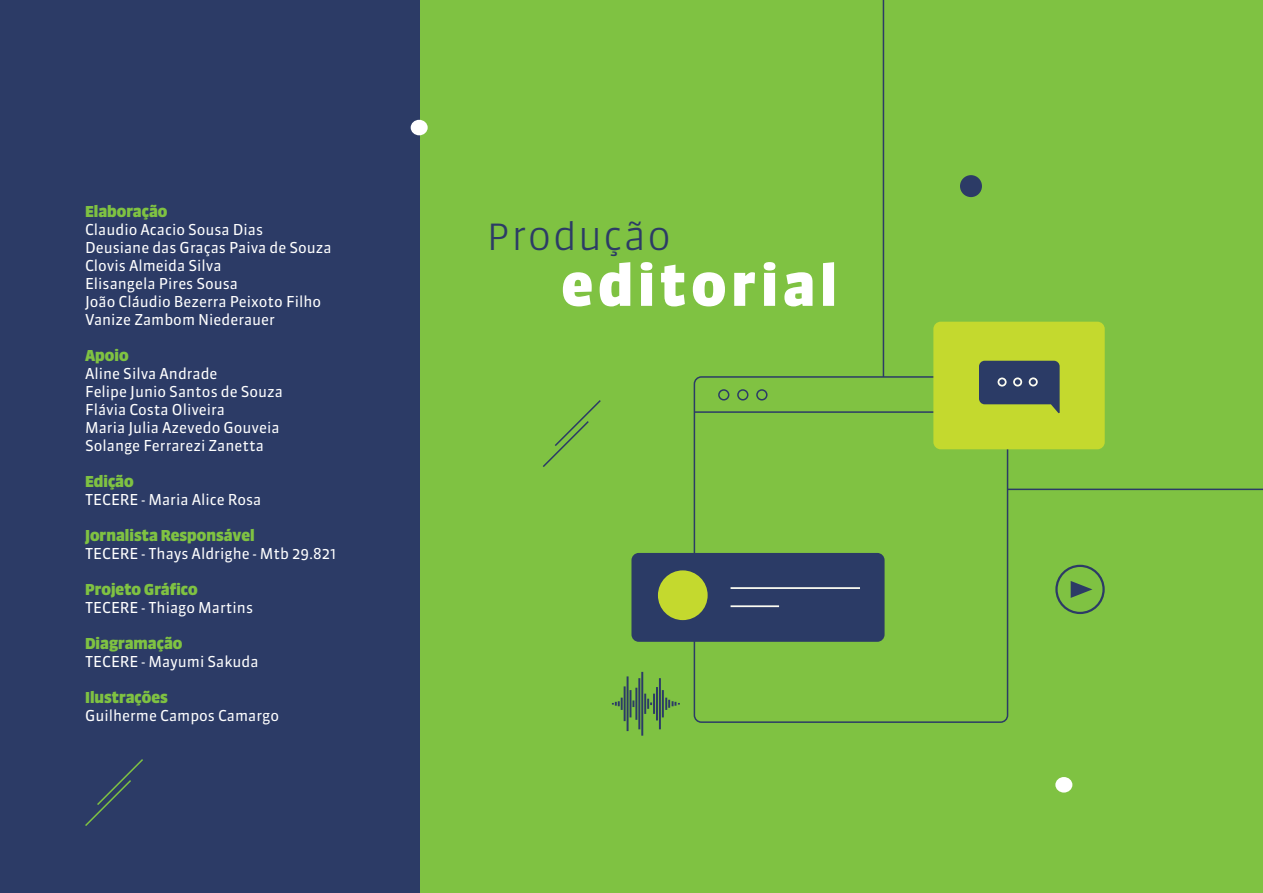
<style>
.page{position:relative;width:1263px;height:893px;background:#7fc242}
.page>*{position:absolute;margin:0;border:0;box-sizing:border-box;transform-origin:0 0}
.t1{font:900 54px "Sanuk Big Pro";letter-spacing:.1em;color:#fff}
.t2{font:300 36px "Sanuk Big Pro";letter-spacing:.1em;color:#2c3b66}
.t3{font:15px/18px "Sanuk";color:#fff}
.t4{font:900 15px "Sanuk Big Pro";color:#7fc242}
</style>
<div class="page">
<div style="left:0;top:0;width:419px;height:893px;background:#2c3b66"></div>
<svg style="left:882px;top:0;width:381px;height:491px"></svg>
<div style="left:694px;top:377px;width:313px;height:345px;background:#80c242;border-radius:7px"></div>
<div style="left:694px;top:376px;width:314px;height:347px;border:2px solid #2b3b66;border-radius:7px"></div>
<div style="left:933px;top:322px;width:172px;height:127px;background:#c4d92e;border-radius:7px"></div>
<svg style="left:693px;top:361px;width:367px;height:53px"></svg>
<div style="left:631px;top:553px;width:253px;height:89px;background:#2b3b66;border-radius:7px"></div>
<div style="left:658px;top:570px;width:50px;height:50px;background:#c4d92e;border-radius:50%"></div>
<hr style="left:730px;top:587px;width:130px;height:2px;background:#fcfcf2">
<hr style="left:730px;top:605px;width:49px;height:2px;background:#fcfcf2">
<div style="left:960px;top:175px;width:22px;height:22px;background:#2c3b66;border-radius:50%"></div>
<div style="left:1055px;top:777px;width:17px;height:16px;background:#fff;border-radius:50%"></div>
<div style="left:411px;top:120px;width:17px;height:15px;background:#fff;border-radius:50%"></div>
<svg style="left:543px;top:400px;width:58px;height:67px"></svg>
<svg style="left:85px;top:759px;width:58px;height:67px"></svg>
<svg style="left:1071px;top:581px;width:21px;height:17px"></svg>
<div style="left:1055px;top:565px;width:50px;height:49px;border:2px solid #2c3b66;border-radius:50%"></div>
<svg style="left:612px;top:672px;width:68px;height:64px"></svg>
<p class="t4" style="left:85px;top:202px;width:84px">Elaboração</p>
<p class="t3" style="left:85px;top:221px;width:248px">Claudio Acacio Sousa Dias<br>Deusiane das Graças Paiva de Souza<br>Clovis Almeida Silva<br>Elisangela Pires Sousa<br>João Cláudio Bezerra Peixoto Filho<br>Vanize Zambom Niederauer</p>
<p class="t4" style="left:85px;top:346px;width:45px">Apoio</p>
<p class="t3" style="left:85px;top:365px;width:199px">Aline Silva Andrade<br>Felipe Junio Santos de Souza<br>Flávia Costa Oliveira<br>Maria Julia Azevedo Gouveia<br>Solange Ferrarezi Zanetta</p>
<p class="t4" style="left:85px;top:472px;width:50px">Edição</p>
<p class="t3" style="left:85px;top:491px;width:178px">TECERE - Maria Alice Rosa</p>
<p class="t4" style="left:85px;top:526px;width:171px">Jornalista Responsável</p>
<p class="t3" style="left:85px;top:545px;width:253px">TECERE - Thays Aldrighe - Mtb 29.821</p>
<p class="t4" style="left:85px;top:580px;width:114px">Projeto Gráfico</p>
<p class="t3" style="left:85px;top:599px;width:169px">TECERE - Thiago Martins</p>
<p class="t4" style="left:85px;top:634px;width:99px">Diagramação</p>
<p class="t3" style="left:85px;top:653px;width:175px">TECERE - Mayumi Sakuda</p>
<p class="t4" style="left:85px;top:688px;width:84px">Ilustrações</p>
<p class="t3" style="left:85px;top:707px;width:196px">Guilherme Campos Camargo</p>
<h2 class="t2" style="left:488px;top:213px;width:184px">Produção</h2>
<h1 class="t1" style="left:562px;top:251px;width:277px">editorial</h1>
</div>
